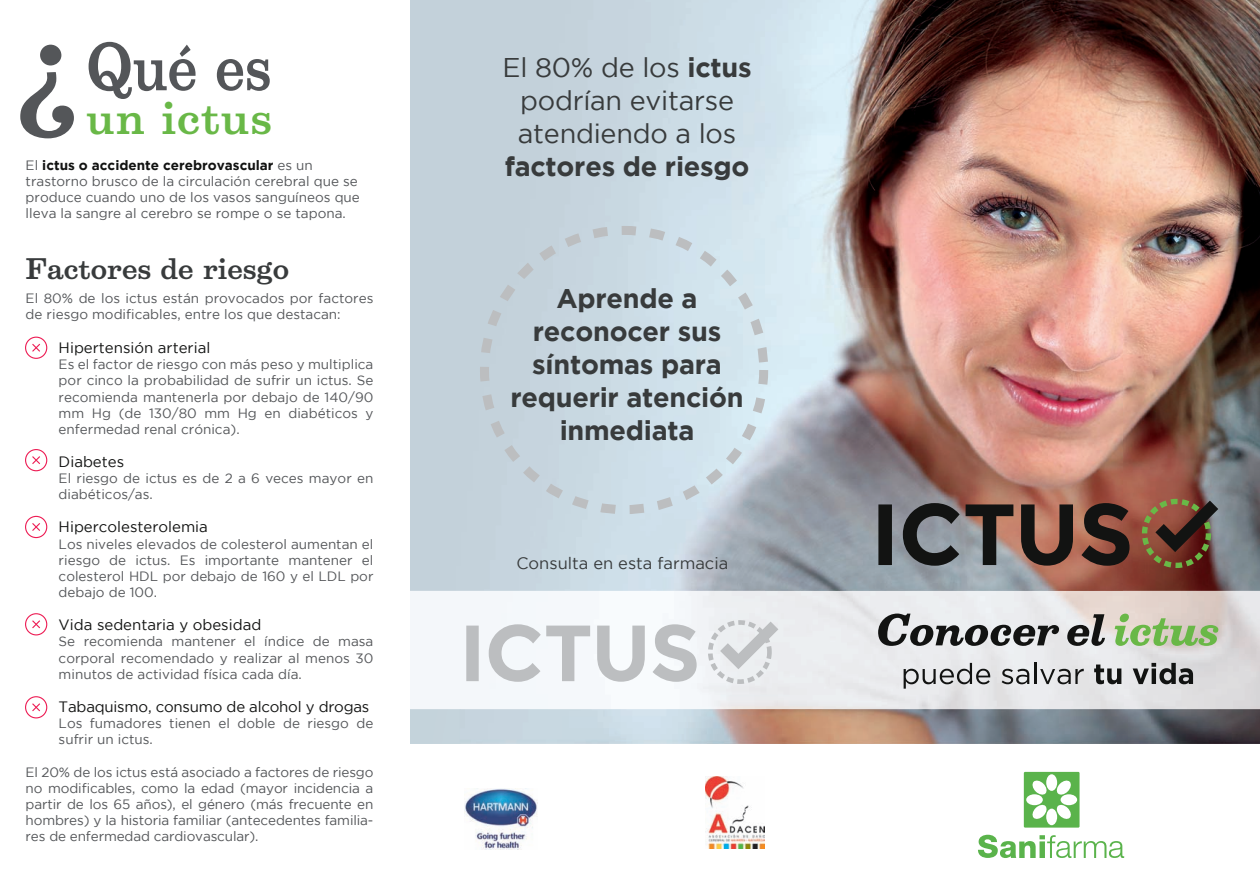
<style>
.page{position:relative;width:1260px;height:890px;background:#fff}
.page>*{position:absolute;margin:0;border:0;box-sizing:border-box;transform-origin:0 0}
.t1{font:500 117.15px "Belizio";color:#545659}
.t2{font:500 61.5px "Belizio";color:#545659;scale:.84 1}
.t3{font:500 42px "Belizio";letter-spacing:.025em;color:#69b847}
.t4{font:700 27px/33px "Gotham";letter-spacing:-.01em;color:#383b3c;text-align:center}
.t5{font:27px/33px "Gotham";letter-spacing:-.01em;color:#383b3c;text-align:center}
.t6{font:500 27px "Belizio";color:#383b3c}
.t7{font:16.5px "Gotham";color:#383b3c}
.t8{font:15px "Gotham";color:#121312}
.t9{font:13.5px/16.2px "Gotham";color:#545659}
.s1{font-weight:700;color:#121312}
.s2{font-weight:700}
</style>
<div class="page">
<img style="left:410px;top:0;width:711px;height:289px">
<img style="left:1121px;top:0;width:139px;height:591px">
<img style="left:765px;top:289px;width:357px;height:302px">
<img style="left:460px;top:709px;width:800px;height:35px">
<img style="left:410px;top:591px;width:850px;height:118px">
<svg style="left:1024px;top:772px;width:55px;height:55px"></svg>
<svg style="left:978px;top:835px;width:146px;height:23px"></svg>
<img style="left:705px;top:776px;width:59px;height:72px">
<img style="left:464px;top:788px;width:74px;height:62px">
<svg style="left:878px;top:503px;width:251px;height:63px;background:#64534f"></svg>
<svg style="left:708px;top:620px;width:70px;height:64px;background:#dee0e2"></svg>
<svg style="left:466px;top:624px;width:231px;height:58px"></svg>
<svg style="left:878px;top:613px;width:181px;height:33px;background:#9d9e9f"></svg>
<svg style="left:1067px;top:614px;width:38px;height:32px"></svg>
<svg style="left:1114px;top:614px;width:104px;height:32px;background:#b0c697"></svg>
<svg style="left:903px;top:663px;width:87px;height:26px;background:#b8b9bb"></svg>
<svg style="left:1001px;top:669px;width:28px;height:15px"></svg>
<hr style="left:1034px;top:663px;width:2px;height:21px;background:#121312">
<svg style="left:1040px;top:669px;width:44px;height:15px"></svg>
<svg style="left:1094px;top:664px;width:27px;height:20px"></svg>
<svg style="left:1132px;top:663px;width:61px;height:21px"></svg>
<div style="left:25px;top:337px;width:22px;height:22px;border:1px solid #ed1c54;border-radius:50%"></div>
<svg style="left:32px;top:343px;width:8px;height:9px"></svg>
<div style="left:25px;top:449px;width:22px;height:22px;border:1px solid #ed1c54;border-radius:50%"></div>
<svg style="left:32px;top:456px;width:8px;height:8px"></svg>
<div style="left:25px;top:516px;width:22px;height:22px;border:1px solid #ed1c54;border-radius:50%"></div>
<svg style="left:32px;top:523px;width:8px;height:8px"></svg>
<div style="left:25px;top:613px;width:22px;height:22px;border:1px solid #ed1c54;border-radius:50%"></div>
<svg style="left:32px;top:620px;width:8px;height:9px"></svg>
<div style="left:25px;top:696px;width:22px;height:22px;border:1px solid #ed1c54;border-radius:50%"></div>
<svg style="left:32px;top:703px;width:8px;height:9px"></svg>
<svg style="left:1142px;top:499px;width:76px;height:69px;background:#6b4834"></svg>
<div style="left:480px;top:226px;width:288px;height:288px;border:9px dashed #bcbec0;border-radius:50%"></div>
<h1 class="t1" style="left:13px;top:-2px;width:67px">¿</h1>
<h2 class="t2" style="left:87px;top:28px;width:221px">Qué es</h2>
<h3 class="t3" style="left:87px;top:91px;width:187px">un ictus</h3>
<p class="t9" style="left:26px;top:157px;width:336px">El <span class="s1">ictus o accidente cerebrovascular</span> es un trastorno brusco de la circulación cerebral que se produce cuando uno de los vasos sanguíneos que lleva la sangre al cerebro se rompe o se tapona.</p>
<h3 class="t6" style="left:26px;top:252px;width:265px">Factores de riesgo</h3>
<p class="t9" style="left:26px;top:289px;width:349px">El 80% de los ictus están provocados por factores de riesgo modificables, entre los que destacan:</p>
<p class="t8" style="left:59px;top:339px;width:153px">Hipertensión arterial</p>
<p class="t9" style="left:59px;top:356px;width:316px;text-align:justify">Es el factor de riesgo con más peso y multiplica por cinco la probabilidad de sufrir un ictus. Se recomienda mantenerla por debajo de 140/90 mm Hg (de 130/80 mm Hg en diabéticos y enfermedad renal crónica).</p>
<p class="t8" style="left:59px;top:453px;width:67px">Diabetes</p>
<p class="t9" style="left:59px;top:470px;width:316px">El riesgo de ictus es de 2 a 6 veces mayor en diabéticos/as.</p>
<p class="t8" style="left:59px;top:519px;width:151px">Hipercolesterolemia</p>
<p class="t9" style="left:59px;top:535px;width:316px;text-align:justify">Los niveles elevados de colesterol aumentan el riesgo de ictus. Es importante mantener el colesterol HDL por debajo de 160 y el LDL por debajo de 100.</p>
<p class="t8" style="left:59px;top:617px;width:204px">Vida sedentaria y obesidad</p>
<p class="t9" style="left:59px;top:633px;width:316px;text-align:justify">Se recomienda mantener el índice de masa corporal recomendado y realizar al menos 30 minutos de actividad física cada día.</p>
<p class="t8" style="left:59px;top:698px;width:312px">Tabaquismo, consumo de alcohol y drogas</p>
<p class="t9" style="left:59px;top:715px;width:316px">Los fumadores tienen el doble de riesgo de sufrir un ictus.</p>
<p class="t9" style="left:26px;top:763px;width:349px;text-align:justify">El 20% de los ictus está asociado a factores de riesgo no modificables, como la edad (mayor incidencia a partir de los 65 años), el género (más frecuente en hombres) y la historia familiar (antecedentes familia&shy;res de enfermedad cardiovascular).</p>
<h3 class="t5" style="left:502px;top:51px;width:251px">El 80% de los <span class="s2">ictus </span>podrían evitarse atendiendo a los</h3>
<h3 class="t4" style="left:505px;top:150px;width:246px">factores de riesgo</h3>
<h3 class="t4" style="left:510px;top:282px;width:235px">Aprende a reconocer sus síntomas para requerir atención inmediata</h3>
<p class="t7" style="left:516px;top:554px;width:213px">Consulta en esta farmacia</p>
</div>
